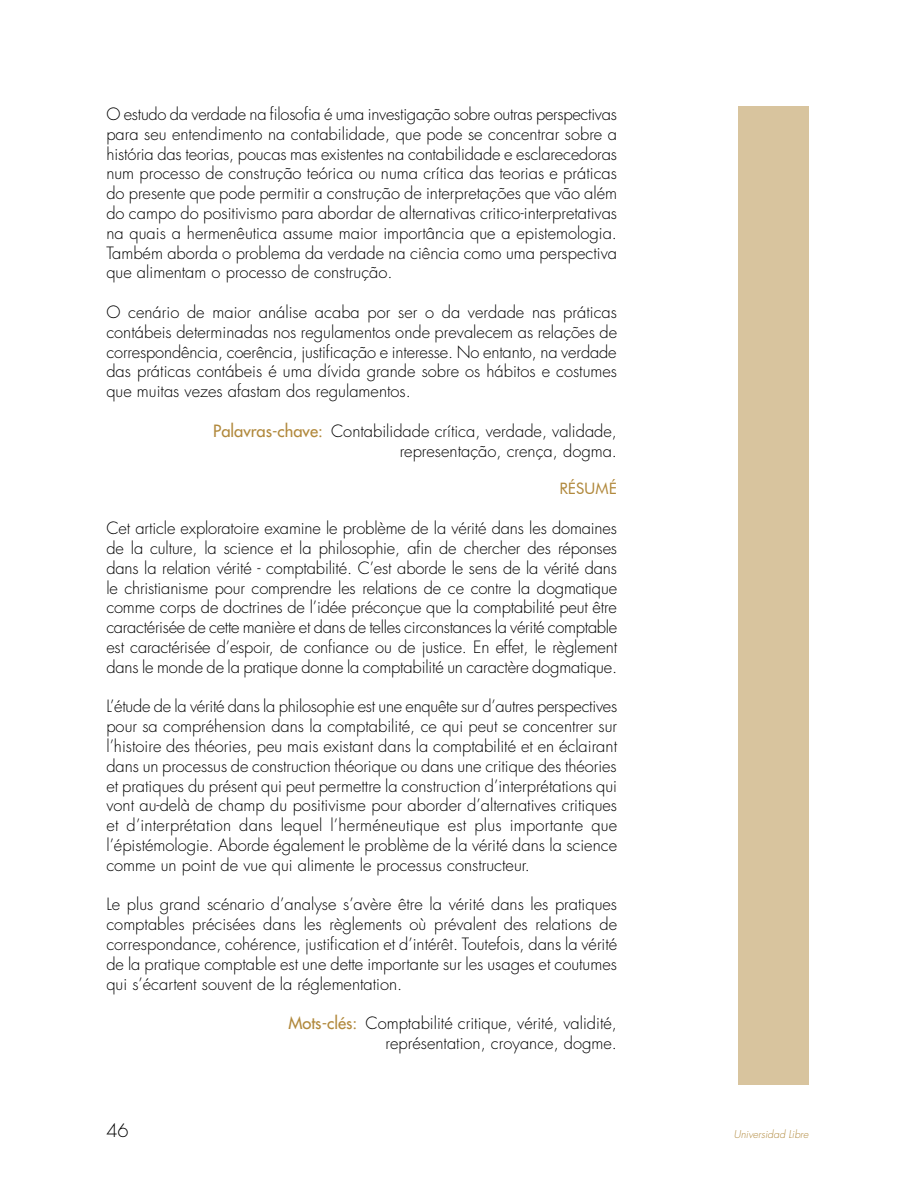
<style>
.page{position:relative;width:915px;height:1191px;background:#fff}
.page>*{position:absolute;margin:0;border:0;box-sizing:border-box;transform-origin:0 0}
.t1{font:300 18px "Futura Std";color:#000}
.t2{font:300 16.5px/19.8px "Futura Std";color:#000;text-align:justify}
.t3{font:15.75px "Futura BT";color:#b1893d}
.t4{font:italic 300 10.5px "Futura Std";color:#b1893d}
.s1{font-weight:500;color:#b1893d}
</style>
<div class="page">
<div style="left:738px;top:106px;width:70px;height:978px;background:#d8c49e"></div>
<p class="t2" style="left:106px;top:104px;width:512px">O estudo da verdade na filosofia é uma investigação sobre outras perspectivas para seu entendimento na contabilidade, que pode se concentrar sobre a história das teorias, poucas mas existentes na contabilidade e esclarecedoras num processo de construção teórica ou numa crítica das teorias e práticas do presente que pode permitir a construção de interpretações que vão além do campo do positivismo para abordar de alternativas critico-interpretativas na quais a hermenêutica assume maior importância que a epistemologia.<br>Também aborda o problema da verdade na ciência como uma perspectiva que alimentam o processo de construção.</p>
<p class="t2" style="left:106px;top:302px;width:512px">O cenário de maior análise acaba por ser o da verdade nas práticas contábeis determinadas nos regulamentos onde prevalecem as relações de correspondência, coerência, justificação e interesse. No entanto, na verdade das práticas contábeis é uma dívida grande sobre os hábitos e costumes que muitas vezes afastam dos regulamentos.</p>
<p class="t2" style="left:213px;top:421px;width:405px;text-align:right"><span class="s1">Palavras-chave:</span> Contabilidade crítica, verdade, validade, representação, crença, dogma.</p>
<p class="t3" style="left:559px;top:479px;width:59px">RÉSUMÉ</p>
<p class="t2" style="left:106px;top:518px;width:512px">Cet article exploratoire examine le problème de la vérité dans les domaines de la culture, la science et la philosophie, afin de chercher des réponses dans la relation vérité - comptabilité. C’est aborde le sens de la vérité dans le christianisme pour comprendre les relations de ce contre la dogmatique comme corps de doctrines de l’idée préconçue que la comptabilité peut être caractérisée de cette manière et dans de telles circonstances la vérité comptable est caractérisée d’espoir, de confiance ou de justice. En effet, le règlement dans le monde de la pratique donne la comptabilité un caractère dogmatique.</p>
<p class="t2" style="left:106px;top:697px;width:512px">L’étude de la vérité dans la philosophie est une enquête sur d’autres perspectives pour sa compréhension dans la comptabilité, ce qui peut se concentrer sur l’histoire des théories, peu mais existant dans la comptabilité et en éclairant dans un processus de construction théorique ou dans une critique des théories et pratiques du présent qui peut permettre la construction d’interprétations qui vont au-delà de champ du positivisme pour aborder d’alternatives critiques et d’interprétation dans lequel l’herméneutique est plus importante que l’épistémologie. Aborde également le problème de la vérité dans la science comme un point de vue qui alimente le processus constructeur.</p>
<p class="t2" style="left:106px;top:895px;width:512px">Le plus grand scénario d’analyse s’avère être la vérité dans les pratiques comptables précisées dans les règlements où prévalent des relations de correspondance, cohérence, justification et d’intérêt. Toutefois, dans la vérité de la pratique comptable est une dette importante sur les usages et coutumes qui s’écartent souvent de la réglementation.</p>
<p class="t2" style="left:288px;top:1013px;width:330px;text-align:right"><span class="s1">Mots-clés:</span> Comptabilité critique, vérité, validité, représentation, croyance, dogme.</p>
<p class="t1" style="left:106px;top:1119px;width:24px">46</p>
<p class="t4" style="left:733px;top:1128px;width:76px">Universidad Libre</p>
</div>
